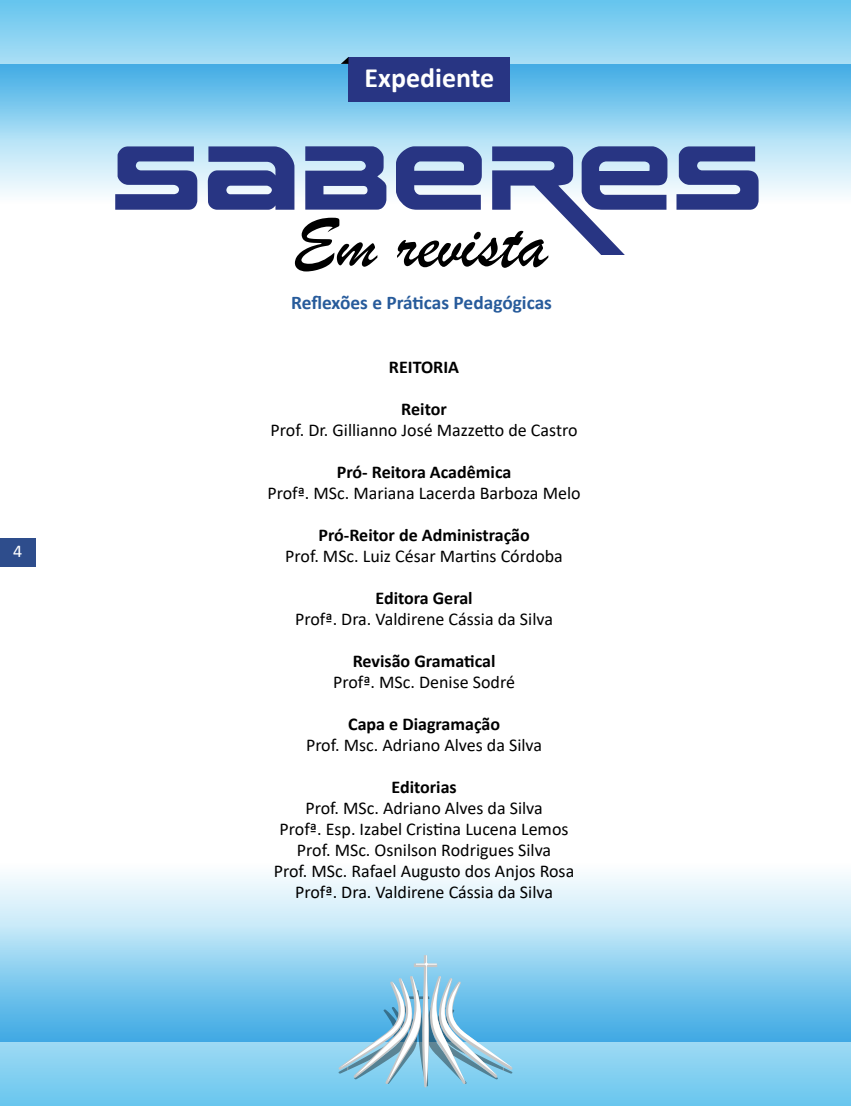
<style>
.page{position:relative;width:851px;height:1106px;background:#fff}
.page>*{position:absolute;margin:0;border:0;box-sizing:border-box;transform-origin:0 0}
.t1{font:700 27.9px "Calibri";color:#fff}
.t2{font:700 19.35px "Calibri";color:#275b9b}
.t3{font:18px/21px "Calibri";color:#000;text-align:center}
.t4{font:700 18px "Calibri";color:#000}
.t5{font:18px "Calibri";color:#fff}
</style>
<div class="page">
<svg style="left:0;top:1042px;width:850px;height:64px;background:#81cff0"></svg>
<svg style="left:0;top:0;width:850px;height:64px;background:#86d1f1"></svg>
<svg style="left:0;top:64px;width:850px;height:208px"></svg>
<svg style="left:0;top:875px;width:850px;height:167px;background:#a1d7f2"></svg>
<div style="left:348px;top:57px;width:162px;height:44px;background:#283583"></div>
<svg style="left:341px;top:57px;width:7px;height:7px"></svg>
<svg style="left:338px;top:955px;width:174px;height:132px;background:#8bc7e4"></svg>
<svg style="left:115px;top:146px;width:643px;height:109px"></svg>
<svg style="left:295px;top:218px;width:253px;height:53px"></svg>
<div style="left:0;top:537px;width:36px;height:29px;background:#2e4d8c"></div>
<p class="t5" style="left:13px;top:539px;width:11px">4</p>
<h1 class="t1" style="left:364px;top:58px;width:131px">Expediente</h1>
<p class="t2" style="left:291px;top:289px;width:262px">Reflexões e Práticas Pedagógicas</p>
<p class="t4" style="left:389px;top:354px;width:72px">REITORIA</p>
<p class="t4" style="left:401px;top:396px;width:47px">Reitor</p>
<p class="t3" style="left:270px;top:419px;width:308px">Prof. Dr. Gillianno José Mazzetto de Castro</p>
<p class="t4" style="left:337px;top:459px;width:176px">Pró- Reitora Acadêmica</p>
<p class="t3" style="left:267px;top:482px;width:314px">Profª. MSc. Mariana Lacerda Barboza Melo</p>
<p class="t4" style="left:318px;top:522px;width:213px">Pró-Reitor de Administração</p>
<p class="t3" style="left:285px;top:545px;width:279px">Prof. MSc. Luiz César Martins Córdoba</p>
<p class="t4" style="left:375px;top:585px;width:99px">Editora Geral</p>
<p class="t3" style="left:295px;top:608px;width:259px">Profª. Dra. Valdirene Cássia da Silva</p>
<p class="t4" style="left:353px;top:648px;width:144px">Revisão Gramatical</p>
<p class="t3" style="left:333px;top:671px;width:183px">Profª. MSc. Denise Sodré</p>
<p class="t4" style="left:348px;top:711px;width:153px">Capa e Diagramação</p>
<p class="t3" style="left:306px;top:734px;width:237px">Prof. Msc. Adriano Alves da Silva</p>
<p class="t4" style="left:391px;top:774px;width:67px">Editorias</p>
<p class="t3" style="left:274px;top:797px;width:302px">Prof. MSc. Adriano Alves da Silva<br>Profª. Esp. Izabel Cristina Lucena Lemos Prof. MSc. Osnilson Rodrigues Silva<br>Prof. MSc. Rafael Augusto dos Anjos Rosa Profª. Dra. Valdirene Cássia da Silva</p>
</div>
